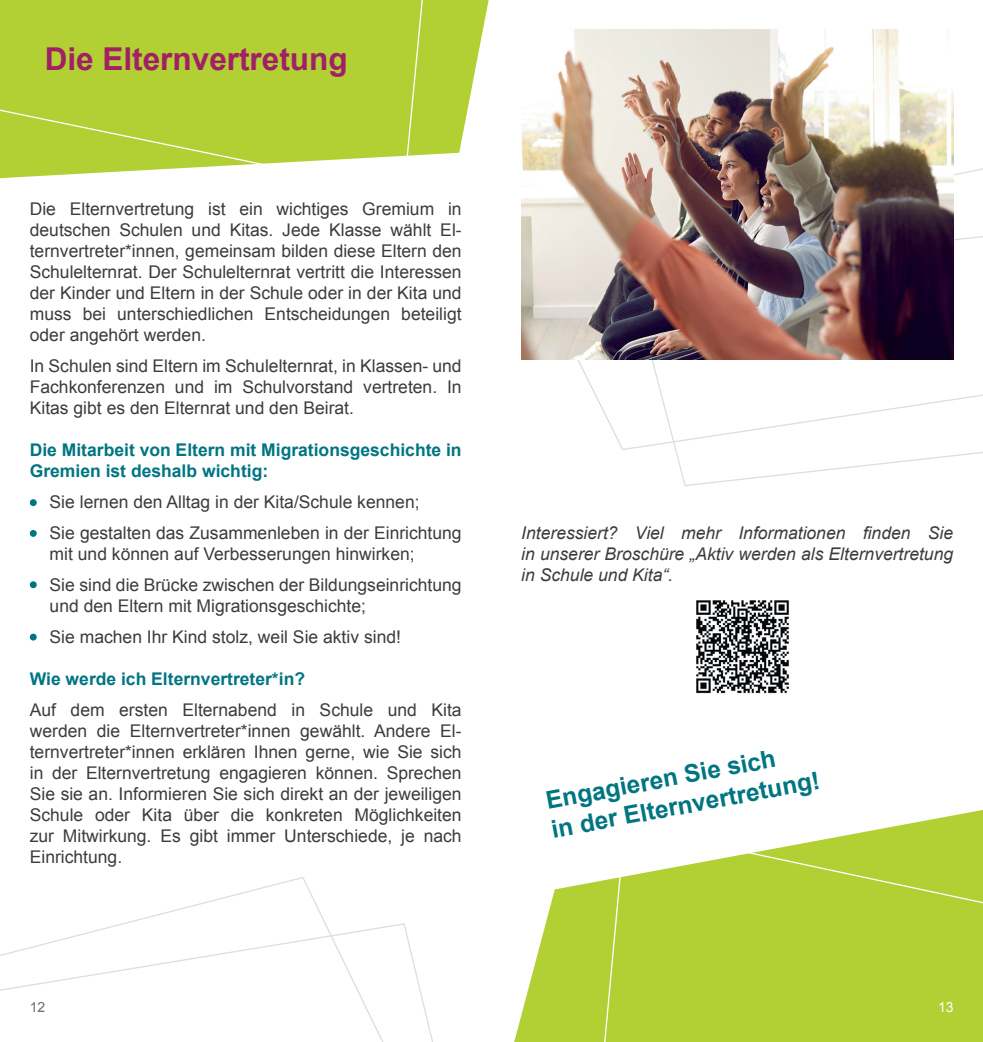
<style>
.page{position:relative;width:983px;height:1042px;background:#fff}
.page>*{position:absolute;margin:0;border:0;box-sizing:border-box;transform-origin:0 0}
.t1{font:700 31.5px "Arial";color:#a11f64}
.t2{font:700 24.5px/29.1px "Arial";color:#007582}
.t3{font:17.5px/21px "Arial";color:#3c3c3d;text-align:justify}
.t4{font:italic 17.5px/21px "Arial";color:#3c3c3d;text-align:justify}
.t5{font:700 17.5px/21px "Arial";color:#007582}
.t6{font:14px "Arial";color:#6c6d70}
.t7{font:14px "Arial";color:#fff}
</style>
<div class="page">
<svg style="left:433px;top:0;width:55px;height:155px;fill:#b2cf33"></svg>
<svg style="left:0;top:0;width:433px;height:179px;background:#b8d243"></svg>
<svg style="left:514px;top:810px;width:468px;height:232px"></svg>
<svg style="left:596px;top:824px;width:386px;height:218px;background:#bad44a"></svg>
<svg style="left:675px;top:451px;width:307px;height:35px"></svg>
<svg style="left:527px;top:158px;width:455px;height:293px"></svg>
<svg style="left:0;top:877px;width:420px;height:165px"></svg>
<img style="left:696px;top:600px;width:93px;height:94px">
<img style="left:521px;top:30px;width:431px;height:329px">
<div style="left:30px;top:633px;width:7px;height:7px;background:#007582;border-radius:50%"></div>
<div style="left:30px;top:581px;width:7px;height:7px;background:#007582;border-radius:50%"></div>
<div style="left:30px;top:530px;width:7px;height:7px;background:#007582;border-radius:50%"></div>
<div style="left:30px;top:499px;width:7px;height:7px;background:#007582;border-radius:50%"></div>
<h1 class="t1" style="left:45px;top:38px;width:304px">Die Elternvertretung</h1>
<p class="t3" style="left:30px;top:198px;width:433px">Die Elternvertretung ist ein wichtiges Gremium in deutschen Schulen und Kitas. Jede Klasse wählt El&shy;ternvertreter*innen, gemeinsam bilden diese Eltern den Schulelternrat. Der Schulelternrat vertritt die Interessen der Kinder und Eltern in der Schule oder in der Kita und muss bei unterschiedlichen Entscheidungen beteiligt oder angehört werden.</p>
<p class="t3" style="left:30px;top:355px;width:433px">In Schulen sind Eltern im Schulelternrat, in Klassen- und Fachkonferenzen und im Schulvorstand vertreten. In Kitas gibt es den Elternrat und den Beirat.</p>
<p class="t5" style="left:30px;top:440px;width:433px">Die Mitarbeit von Eltern mit Migrationsgeschichte in<br>Gremien ist deshalb wichtig:</p>
<p class="t3" style="left:50px;top:486px;width:413px;line-height:31px">Sie lernen den Alltag in der Kita/Schule kennen;<br>Sie gestalten das Zusammenleben in der Einrichtung</p>
<p class="t3" style="left:50px;top:538px;width:413px;line-height:31px">mit und können auf Verbesserungen hinwirken;<br>Sie sind die Brücke zwischen der Bildungseinrichtung</p>
<p class="t3" style="left:50px;top:590px;width:353px;line-height:31px">und den Eltern mit Migrationsgeschichte;<br>Sie machen Ihr Kind stolz, weil Sie aktiv sind!</p>
<p class="t5" style="left:30px;top:668px;width:277px">Wie werde ich Elternvertreter*in?</p>
<p class="t3" style="left:30px;top:699px;width:433px">Auf dem ersten Elternabend in Schule und Kita werden die Elternvertreter*innen gewählt. Andere El&shy;ternvertreter*innen erklären Ihnen gerne, wie Sie sich in der Elternvertretung engagieren können. Sprechen Sie sie an. Informieren Sie sich direkt an der jeweiligen Schule oder Kita über die konkreten Möglichkeiten zur Mitwirkung. Es gibt immer Unterschiede, je nach Einrichtung.</p>
<p class="t6" style="left:30px;top:998px;width:17px">12</p>
<p class="t4" style="left:521px;top:523px;width:433px">Interessiert? Viel mehr Informationen finden Sie in unserer Broschüre „Aktiv werden als Elternvertretung in Schule und Kita“.</p>
<h2 class="t2" style="left:543px;top:786px;width:274px;rotate:-10deg">Engagieren Sie sich<br>in der Elternvertretung!</h2>
<p class="t7" style="left:937px;top:998px;width:17px">13</p>
</div>
